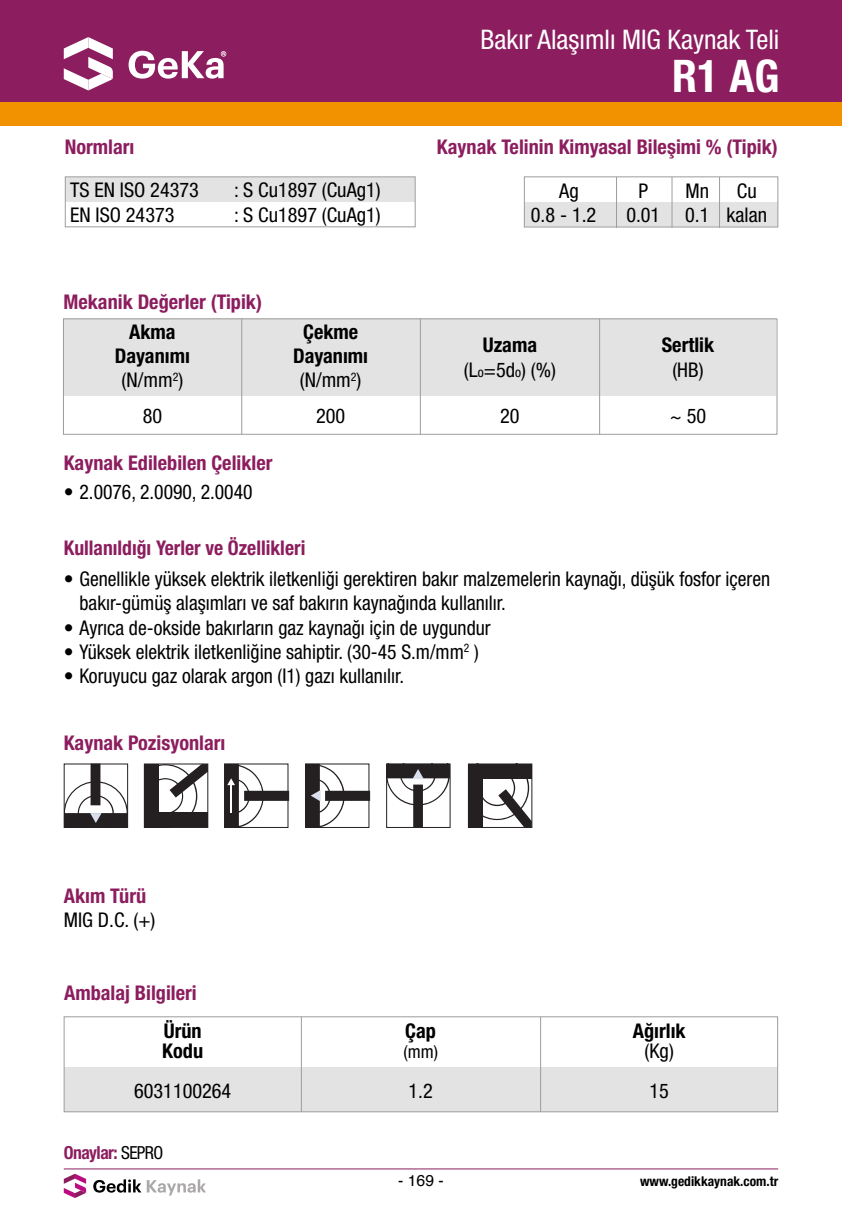
<style>
.page{position:relative;width:842px;height:1212px;background:#fff}
.page>*{position:absolute;margin:0;border:0;box-sizing:border-box;transform-origin:0 0}
.t1{font:700 condensed 45px "Helvetica Neue LT Std";color:#fff}
.t2{font:condensed 27px "Helvetica Neue LT Std";color:#fff}
.t3{font:condensed 20.25px/24.3px "Helvetica Neue LT Std";color:#000}
.t4{font:700 condensed 20.25px "Helvetica Neue LT Std";color:#8c1d5e}
.t5{font:700 condensed 20.25px/24.3px "Helvetica Neue LT Std";color:#000;text-align:center}
.t6{font:700 condensed 18px "Helvetica Neue LT Std";letter-spacing:-.03em;color:#8c1d5e}
.t7{font:condensed 18px "Helvetica Neue LT Std";color:#000}
.t8{font:15.75px "Helvetica";color:#000}
.t9{font:700 condensed 13.5px "Helvetica Neue LT Std";color:#000}
.s1{font-weight:400}
.s2{font-weight:700}
.s3{font-size:13.5px}
.s4{font-weight:400;color:#000}
</style>
<div class="page">
<hr style="left:64px;top:1168px;width:714px;height:1px;background:#8c1d5e">
<svg style="left:93px;top:1179px;width:48px;height:13px"></svg>
<svg style="left:147px;top:1179px;width:59px;height:16px"></svg>
<svg style="left:64px;top:1174px;width:22px;height:24px"></svg>
<div style="left:0;top:0;width:842px;height:102px;background:#8c1d5e"></div>
<div style="left:0;top:102px;width:842px;height:23px;background:#f39200"></div>
<svg style="left:64px;top:37px;width:49px;height:53px"></svg>
<svg style="left:129px;top:51px;width:97px;height:28px"></svg>
<svg style="left:64px;top:763px;width:64px;height:65px"></svg>
<svg style="left:144px;top:764px;width:64px;height:64px"></svg>
<div style="left:224px;top:763px;width:64px;height:65px;border:1px solid #241f21"></div>
<svg style="left:225px;top:764px;width:64px;height:64px"></svg>
<hr style="left:230px;top:784px;width:2px;height:29px;background:#fff">
<svg style="left:305px;top:764px;width:65px;height:64px"></svg>
<div style="left:386px;top:763px;width:64px;height:65px;border:1px solid #241f21"></div>
<svg style="left:386px;top:764px;width:64px;height:63px"></svg>
<svg style="left:468px;top:764px;width:64px;height:64px"></svg>
<div style="left:63px;top:318px;width:713px;height:78px;background:#e3e3e3"></div>
<div style="left:63px;top:318px;width:714px;height:117px;border:1px solid #9d9d9c"></div>
<hr style="left:241px;top:318px;width:1px;height:117px;background:#9d9d9c">
<hr style="left:420px;top:318px;width:1px;height:117px;background:#9d9d9c">
<hr style="left:599px;top:318px;width:1px;height:117px;background:#9d9d9c">
<div style="left:65px;top:177px;width:350px;height:25px;background:#e3e3e3"></div>
<div style="left:65px;top:176px;width:350px;height:51px;border:1px solid #9d9d9c"></div>
<div style="left:64px;top:1067px;width:713px;height:44px;background:#e3e3e3"></div>
<hr style="left:301px;top:1017px;width:1px;height:95px;background:#9d9d9c">
<hr style="left:540px;top:1017px;width:1px;height:95px;background:#9d9d9c">
<div style="left:524px;top:202px;width:254px;height:25px;background:#e3e3e3"></div>
<div style="left:524px;top:176px;width:254px;height:51px;border:1px solid #9d9d9c"></div>
<hr style="left:719px;top:177px;width:1px;height:51px;background:#9d9d9c">
<hr style="left:672px;top:177px;width:1px;height:51px;background:#9d9d9c">
<hr style="left:616px;top:177px;width:1px;height:51px;background:#9d9d9c">
<div style="left:64px;top:1016px;width:714px;height:96px;border:1px solid #9d9d9c"></div>
<h2 class="t2" style="left:481px;top:24px;width:300px">Bakır Alaşımlı MIG Kaynak Teli</h2>
<h1 class="t1" style="left:672px;top:49px;width:109px">R1 AG</h1>
<p class="t4" style="left:65px;top:135px;width:71px">Normları</p>
<p class="t4" style="left:437px;top:135px;width:342px">Kaynak Telinin Kimyasal Bileşimi % (Tipik)</p>
<p class="t3" style="left:70px;top:178px;width:130px">TS EN ISO 24373</p>
<p class="t3" style="left:234px;top:178px;width:148px">: S Cu1897 (CuAg1)</p>
<p class="t3" style="left:70px;top:202px;width:106px">EN ISO 24373</p>
<p class="t3" style="left:234px;top:202px;width:148px">: S Cu1897 (CuAg1)</p>
<p class="t3" style="left:559px;top:178px;width:21px">Ag</p>
<p class="t3" style="left:638px;top:178px;width:11px">P</p>
<p class="t3" style="left:685px;top:178px;width:25px">Mn</p>
<p class="t3" style="left:737px;top:178px;width:21px">Cu</p>
<p class="t3" style="left:531px;top:203px;width:67px">0.8 - 1.2</p>
<p class="t3" style="left:626px;top:203px;width:142px">0.01 0.1 kalan</p>
<p class="t4" style="left:63px;top:289px;width:200px">Mekanik Değerler (Tipik)</p>
<p class="t5" style="left:115px;top:319px;width:76px">Akma<br>Dayanımı <span class="s1">(N/mm</span><sup>2</sup><span class="s1">)</span></p>
<p class="t3" style="left:143px;top:403px;width:21px">80</p>
<p class="t4" style="left:64px;top:450px;width:210px">Kaynak Edilebilen Çelikler</p>
<p class="t3" style="left:64px;top:479px;width:190px">• 2.0076, 2.0090, 2.0040</p>
<p class="t5" style="left:293px;top:319px;width:76px">Çekme<br>Dayanımı <span class="s1">(N/mm</span><sup>2</sup><span class="s1">)</span></p>
<p class="t3" style="left:316px;top:403px;width:31px">200</p>
<p class="t3" style="left:464px;top:333px;width:93px;text-align:center"><span class="s2">Uzama </span>(L<span class="s3">o</span>=5d<span class="s3">o</span>) (%)</p>
<p class="t3" style="left:500px;top:403px;width:21px">20</p>
<p class="t5" style="left:662px;top:333px;width:54px">Sertlik</p>
<p class="t3" style="left:672px;top:357px;width:33px">(HB)</p>
<p class="t3" style="left:670px;top:403px;width:38px">~ 50</p>
<p class="t4" style="left:64px;top:536px;width:243px">Kullanıldığı Yerler ve Özellikleri</p>
<p class="t3" style="left:80px;top:566px;width:692px;text-indent:-16px">• Genellikle yüksek elektrik iletkenliği gerektiren bakır malzemelerin kaynağı, düşük fosfor içeren bakır-gümüş alaşımları ve saf bakırın kaynağında kullanılır.</p>
<p class="t3" style="left:64px;top:615px;width:428px">• Ayrıca de-okside bakırların gaz kaynağı için de uygundur</p>
<p class="t3" style="left:64px;top:639px;width:417px">• Yüksek elektrik iletkenliğine sahiptir. (30-45 S.m/mm<sup>2</sup> )</p>
<p class="t3" style="left:64px;top:664px;width:342px">• Koruyucu gaz olarak argon (I1) gazı kullanılır.</p>
<p class="t4" style="left:64px;top:731px;width:163px">Kaynak Pozisyonları</p>
<p class="t4" style="left:64px;top:883px;width:84px">Akım Türü</p>
<p class="t3" style="left:64px;top:907px;width:93px">MIG D.C. (+)</p>
<p class="t4" style="left:64px;top:980px;width:134px">Ambalaj Bilgileri</p>
<p class="t5" style="left:162px;top:1020px;width:42px;line-height:20.2px;text-align:left">Ürün<br>Kodu</p>
<p class="t5" style="left:405px;top:1018px;width:32px">Çap</p>
<p class="t7" style="left:403px;top:1041px;width:36px">(mm)</p>
<p class="t5" style="left:633px;top:1018px;width:54px">Ağırlık</p>
<p class="t3" style="left:645px;top:1039px;width:31px">(Kg)</p>
<p class="t3" style="left:134px;top:1079px;width:99px">6031100264</p>
<p class="t3" style="left:408px;top:1079px;width:26px">1.2</p>
<p class="t3" style="left:649px;top:1079px;width:21px">15</p>
<p class="t6" style="left:64px;top:1141px;width:101px">Onaylar: <span class="s4">SEPRO</span></p>
<p class="t8" style="left:398px;top:1169px;width:47px">- 169 -</p>
<p class="t9" style="left:640px;top:1173px;width:140px">www.gedikkaynak.com.tr</p>
</div>
